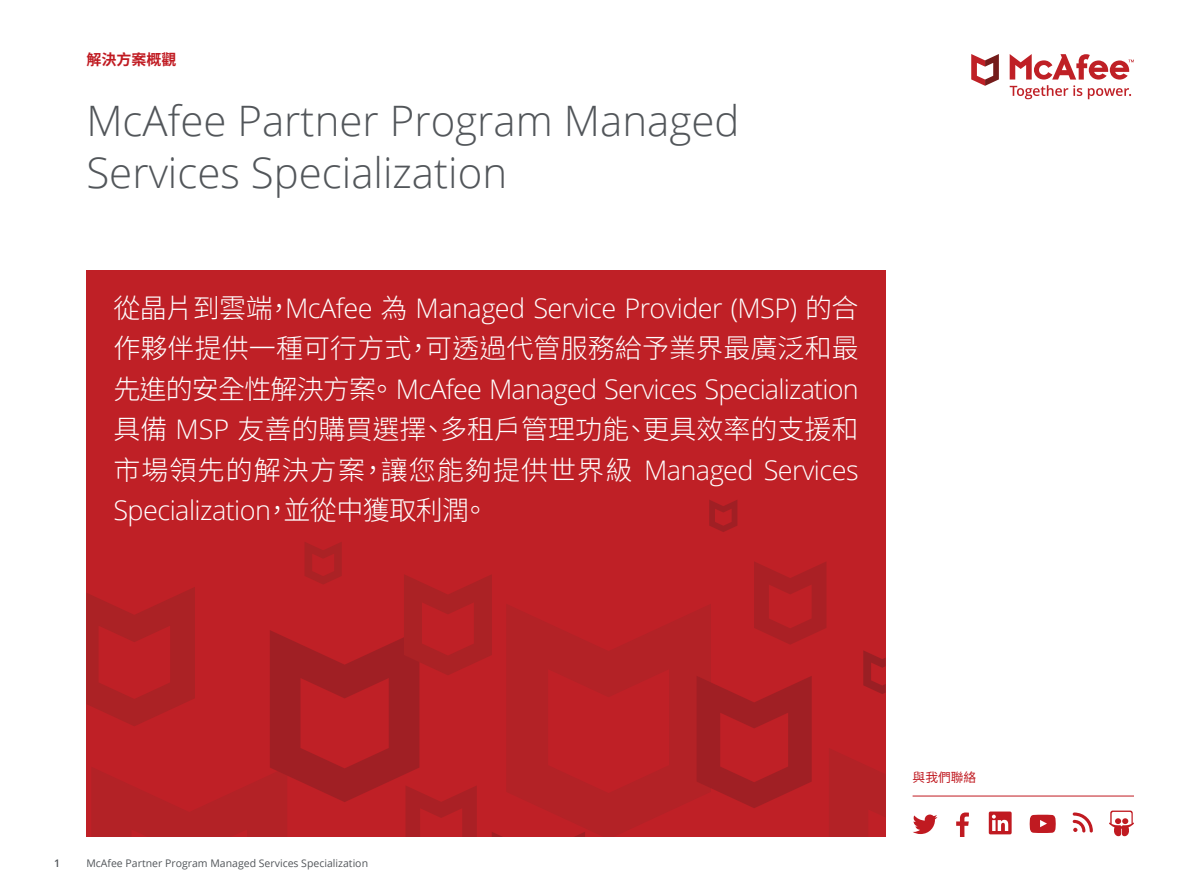
<style>
.page{position:relative;width:1188px;height:891px;background:#fff}
.page>*{position:absolute;margin:0;border:0;box-sizing:border-box;transform-origin:0 0}
.t1{font:300 42px/52.5px "Open Sans";color:#52565a}
.t2{font:300 27px "Open Sans";letter-spacing:-.02em;color:#fff}
.t3{font:300 27px/40.5px "Noto Sans CJ Ktc";letter-spacing:.005em;color:#fff}
.t4{font:700 15px "Noto Sans CJ Ktc";color:#c01a21}
.t5{font:12.75px "Noto Sans CJ Ktc";color:#c01a21}
.t6{font:10.5px "Open Sans";color:#52565a}
.t7{font:600 10.5px "Open Sans";color:#52565a}
.s1{font-family:"Noto Sans CJ Ktc"}
.s2{font-family:"Open Sans"}
</style>
<div class="page">
<svg style="left:971px;top:54px;width:28px;height:32px"></svg>
<svg style="left:1010px;top:54px;width:124px;height:45px"></svg>
<div style="left:86px;top:270px;width:800px;height:567px;background:#bf2026"></div>
<svg style="left:585px;top:604px;width:126px;height:233px;fill:#b32126"></svg>
<svg style="left:697px;top:676px;width:115px;height:132px"></svg>
<svg style="left:754px;top:562px;width:72px;height:83px"></svg>
<svg style="left:709px;top:500px;width:28px;height:32px"></svg>
<svg style="left:863px;top:650px;width:23px;height:44px"></svg>
<svg style="left:829px;top:749px;width:56px;height:88px"></svg>
<svg style="left:86px;top:542px;width:499px;height:295px"></svg>
<hr style="left:913px;top:796px;width:221px;height:1px;background:#c01a21">
<svg style="left:1073px;top:813px;width:20px;height:20px"></svg>
<svg style="left:913px;top:815px;width:25px;height:19px"></svg>
<svg style="left:989px;top:812px;width:23px;height:22px"></svg>
<svg style="left:956px;top:813px;width:13px;height:24px"></svg>
<svg style="left:1030px;top:815px;width:26px;height:18px"></svg>
<svg style="left:1109px;top:811px;width:25px;height:26px"></svg>
<p class="t4" style="left:86px;top:51px;width:91px">解決方案概觀</p>
<h1 class="t1" style="left:86px;top:93px;width:655px">McAfee Partner Program Managed<br>Services Specialization</h1>
<p class="t2" style="left:113px;top:289px;width:747px"><span class="s1">從晶片到雲端，</span>McAfee <span class="s1">為</span> Managed Service Provider (MSP) <span class="s1">的合</span></p>
<p class="t3" style="left:113px;top:328px;width:747px">作夥伴提供一種可行方式，可透過代管服務給予業界最廣泛和最</p>
<p class="t2" style="left:113px;top:370px;width:747px"><span class="s1">先進的安全性解決方案。</span> McAfee Managed Services Specialization</p>
<p class="t3" style="left:113px;top:409px;width:747px">具備 <span class="s2">MSP</span> 友善的購買選擇、多租戶管理功能、更具效率的支援和市場領先的解決方案，讓您能夠提供世界級 <span class="s2">Managed Services</span></p>
<p class="t2" style="left:113px;top:492px;width:377px">Specialization<span class="s1">，並從中獲取利潤。</span></p>
<p class="t7" style="left:54px;top:856px;width:7px">1</p>
<p class="t6" style="left:86px;top:856px;width:283px">McAfee Partner Program Managed Services Specialization</p>
<p class="t5" style="left:913px;top:770px;width:65px">與我們聯絡</p>
</div>
